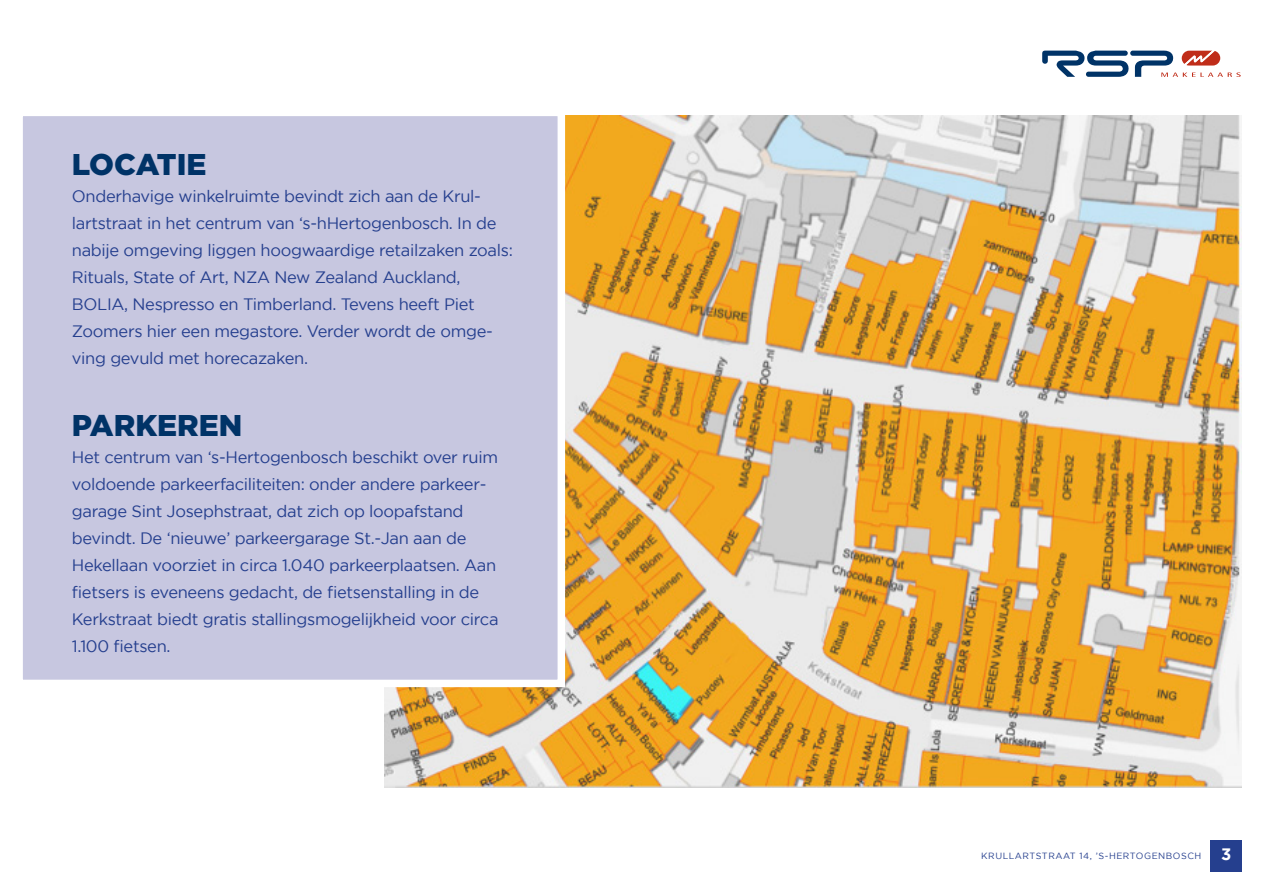
<style>
.page{position:relative;width:1263px;height:893px;background:#fff}
.page>*{position:absolute;margin:0;border:0;box-sizing:border-box;transform-origin:0 0}
.t1{font:900 30px "Gotham";color:#003367}
.t2{font:16.5px/27px "Gotham";letter-spacing:-.02em;color:#253f8e}
.t3{font:700 16.5px "Gotham";color:#fff}
.t4{font:9px "Gotham";letter-spacing:.06em;color:#253f8e}
</style>
<div class="page">
<img style="left:384px;top:116px;width:857px;height:672px">
<svg style="left:1042px;top:50px;width:199px;height:27px"></svg>
<div style="left:1210px;top:840px;width:32px;height:32px;background:#253f8e"></div>
<div style="left:15px;top:109px;width:550px;height:578px;background:#c7c7e0;border:8px solid #fff"></div>
<p class="t1" style="left:72px;top:147px;width:136px">LOCATIE</p>
<p class="t2" style="left:72px;top:182px;width:443px">Onderhavige winkelruimte bevindt zich aan de Krul&shy;lartstraat in het centrum van ‘s-hHertogenbosch. In de nabije omgeving liggen hoogwaardige retailzaken zoals:<br>Rituals, State of Art, NZA New Zealand Auckland,</p>
<p class="t2" style="left:72px;top:290px;width:404px">BOLIA, Nespresso en Timberland. Tevens heeft Piet</p>
<p class="t2" style="left:72px;top:317px;width:422px">Zoomers hier een megastore. Verder wordt de omge&shy;ving gevuld met horecazaken.</p>
<p class="t1" style="left:72px;top:408px;width:172px">PARKEREN</p>
<p class="t2" style="left:72px;top:443px;width:428px">Het centrum van ‘s-Hertogenbosch beschikt over ruim voldoende parkeerfaciliteiten: onder andere parkeer-</p>
<p class="t2" style="left:72px;top:497px;width:393px">garage Sint Josephstraat, dat zich op loopafstand</p>
<p class="t2" style="left:72px;top:524px;width:428px">bevindt. De ‘nieuwe’ parkeergarage St.-Jan aan de Hekellaan voorziet in circa 1.040 parkeerplaatsen. Aan fietsers is eveneens gedacht, de fietsenstalling in de Kerkstraat biedt gratis stallingsmogelijkheid voor circa 1.100 fietsen.</p>
<p class="t4" style="left:981px;top:850px;width:222px">KRULLARTSTRAAT 14, ’S-HERTOGENBOSCH</p>
<p class="t3" style="left:1221px;top:845px;width:12px">3</p>
</div>
